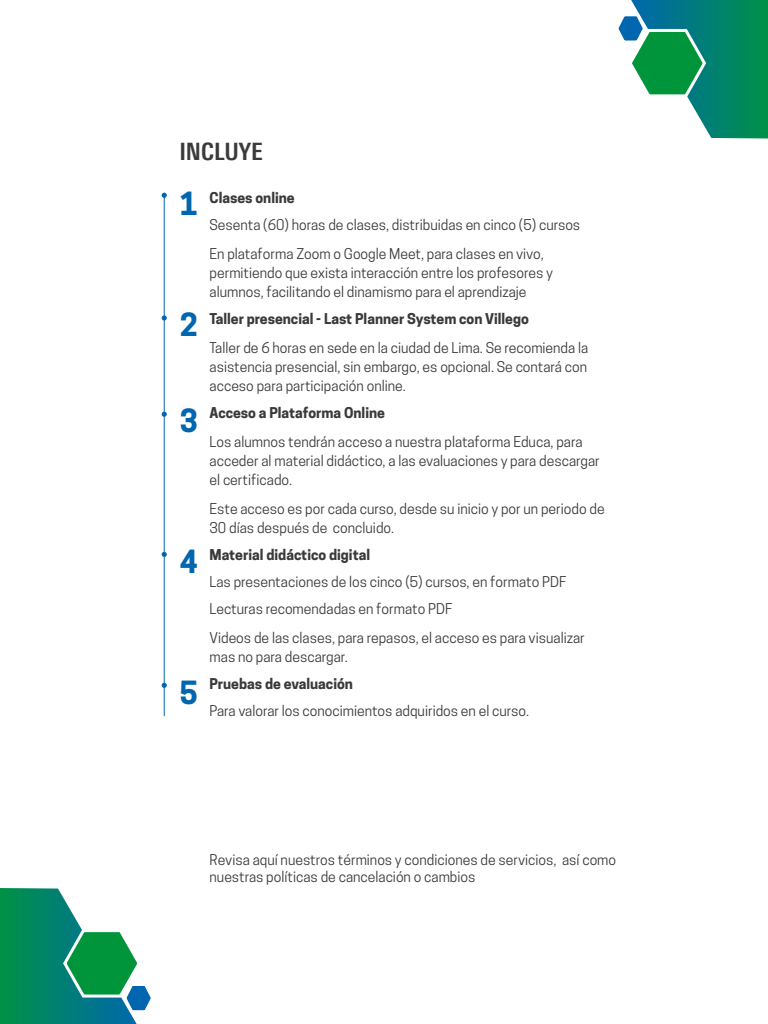
<style>
.page{position:relative;width:768px;height:1024px;background:#fff}
.page>*{position:absolute;margin:0;border:0;box-sizing:border-box;transform-origin:0 0}
.t1{font:700 30px "Cooper Hewitt";color:#0066af}
.t2{font:700 condensed 24px "Univers Next Pro";color:#3a3a3a}
.t3{font:14px/19px "Cooper Hewitt";color:#3a3a3a}
.t4{font:700 14px "Cooper Hewitt";color:#3a3a3a}
</style>
<div class="page">
<hr style="left:164px;top:193px;width:1px;height:523px;background:#0066af">
<svg style="left:162px;top:193px;width:5px;height:5px"></svg>
<svg style="left:162px;top:315px;width:5px;height:6px"></svg>
<svg style="left:162px;top:552px;width:5px;height:5px"></svg>
<svg style="left:162px;top:412px;width:5px;height:5px"></svg>
<svg style="left:162px;top:683px;width:5px;height:5px"></svg>
<svg style="left:618px;top:0;width:150px;height:138px"></svg>
<svg style="left:0;top:888px;width:151px;height:136px"></svg>
<h2 class="t2" style="left:179px;top:137px;width:85px">INCLUYE</h2>
<h1 class="t1" style="left:180px;top:186px;width:19px">1</h1>
<p class="t4" style="left:210px;top:190px;width:87px">Clases online</p>
<p class="t3" style="left:210px;top:211px;width:372px;line-height:29px">Sesenta (60) horas de clases, distribuidas en cinco (5) cursos<br>En plataforma Zoom o Google Meet, para clases en vivo,</p>
<p class="t3" style="left:210px;top:263px;width:345px">permitiendo que exista interacción entre los profesores y alumnos, facilitando el dinamismo para el aprendizaje</p>
<p class="t4" style="left:210px;top:311px;width:321px">Taller presencial - Last Planner System con Villego</p>
<p class="t3" style="left:210px;top:338px;width:380px;text-align:justify">Taller de 6 horas en sede en la ciudad de Lima. Se recomienda la asistencia presencial, sin embargo, es opcional. Se contará con acceso para participación online.</p>
<p class="t4" style="left:210px;top:405px;width:177px">Acceso a Plataforma Online</p>
<p class="t3" style="left:210px;top:432px;width:392px">Los alumnos tendrán acceso a nuestra plataforma Educa, para acceder al material didáctico, a las evaluaciones y para descargar el certificado.</p>
<p class="t3" style="left:210px;top:499px;width:397px">Este acceso es por cada curso, desde su inicio y por un periodo de<br>30 días después de concluido.</p>
<p class="t4" style="left:210px;top:547px;width:162px">Material didáctico digital</p>
<p class="t3" style="left:210px;top:568px;width:358px;line-height:27px">Las presentaciones de los cinco (5) cursos, en formato PDF<br>Lecturas recomendadas en formato PDF</p>
<p class="t3" style="left:210px;top:628px;width:377px">Videos de las clases, para repasos, el acceso es para visualizar mas no para descargar.</p>
<p class="t4" style="left:210px;top:676px;width:145px">Pruebas de evaluación</p>
<p class="t3" style="left:210px;top:702px;width:321px">Para valorar los conocimientos adquiridos en el curso.</p>
<h1 class="t1" style="left:180px;top:307px;width:19px">2</h1>
<h1 class="t1" style="left:180px;top:403px;width:19px">3</h1>
<h1 class="t1" style="left:180px;top:544px;width:19px">4</h1>
<h1 class="t1" style="left:180px;top:675px;width:19px">5</h1>
<p class="t3" style="left:210px;top:851px;width:408px;line-height:17px">Revisa aquí nuestros términos y condiciones de servicios, así como nuestras políticas de cancelación o cambios</p>
</div>
